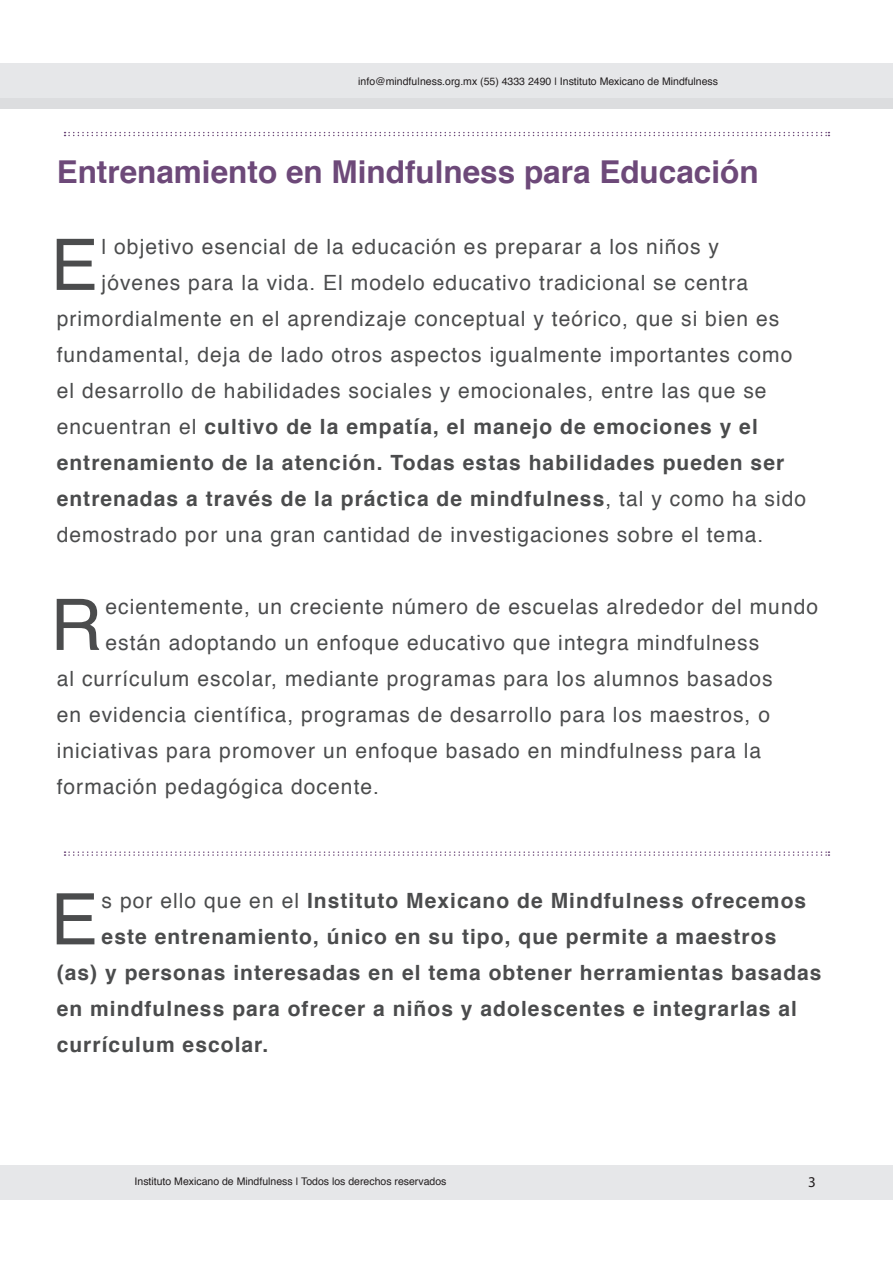
<style>
.page{position:relative;width:893px;height:1263px;background:#fff}
.page>*{position:absolute;margin:0;border:0;box-sizing:border-box;transform-origin:0 0}
.t1{font:71.25px "Helvetica";color:#4b4c4d}
.t2{font:700 31.5px "Helvetica";color:#6d4979}
.t3{font:21px "Helvetica";letter-spacing:.05em;color:#4b4c4d}
.t4{font:700 21px "Helvetica";letter-spacing:.05em;color:#4b4c4d}
.t5{font:15px "Myriad Pro";color:#231f20}
.t6{font:10.5px "Helvetica";color:#231f20}
.s1{font-weight:400}
</style>
<div class="page">
<div style="left:0;top:64px;width:893px;height:34px;background:#e6e7e9"></div>
<div style="left:0;top:98px;width:893px;height:10px;background:#dcdddf"></div>
<div style="left:0;top:1165px;width:893px;height:34px;background:#e6e7e9"></div>
<svg style="left:65px;top:132px;width:764px;height:4px"></svg>
<svg style="left:65px;top:851px;width:764px;height:5px"></svg>
<p class="t6" style="left:358px;top:73px;width:361px">info@mindfu|ness.org.mx (55) 4333 2490 | Instituto Mexicano de Mindfulness</p>
<p class="t2" style="left:57px;top:147px;width:703px">Entrenamiento en Mindfulness para Educación</p>
<p class="t1" style="left:51px;top:210px;width:49px">E</p>
<p class="t3" style="left:102px;top:230px;width:619px">l objetivo esencial de la educación es preparar a los niños y</p>
<p class="t3" style="left:102px;top:266px;width:648px">jóvenes para la vida. El modelo educativo tradicional se centra</p>
<p class="t3" style="left:57px;top:302px;width:724px">primordialmente en el aprendizaje conceptual y teórico, que si bien es</p>
<p class="t3" style="left:57px;top:338px;width:737px">fundamental, deja de lado otros aspectos igualmente importantes como</p>
<p class="t3" style="left:57px;top:374px;width:711px">el desarrollo de habilidades sociales y emocionales, entre las que se</p>
<p class="t4" style="left:57px;top:410px;width:703px"><span class="s1">encuentran el</span> cultivo de la empatía, el manejo de emociones y el</p>
<p class="t4" style="left:57px;top:446px;width:729px">entrenamiento de la atención. Todas estas habilidades pueden ser</p>
<p class="t4" style="left:57px;top:482px;width:751px">entrenadas a través de la práctica de mindfulness<span class="s1">, tal y como ha sido</span></p>
<p class="t3" style="left:57px;top:518px;width:708px">demostrado por una gran cantidad de investigaciones sobre el tema.</p>
<p class="t1" style="left:50px;top:570px;width:53px">R</p>
<p class="t3" style="left:105px;top:590px;width:714px">ecientemente, un creciente número de escuelas alrededor del mundo</p>
<p class="t3" style="left:105px;top:626px;width:655px">están adoptando un enfoque educativo que integra mindfulness</p>
<p class="t3" style="left:57px;top:662px;width:718px">al currículum escolar, mediante programas para los alumnos basados</p>
<p class="t3" style="left:57px;top:698px;width:715px">en evidencia científica, programas de desarrollo para los maestros, o</p>
<p class="t3" style="left:57px;top:734px;width:706px">iniciativas para promover un enfoque basado en mindfulness para la</p>
<p class="t3" style="left:57px;top:770px;width:324px">formación pedagógica docente.</p>
<p class="t1" style="left:51px;top:864px;width:49px">E</p>
<p class="t4" style="left:102px;top:884px;width:706px"><span class="s1">s por ello que en el</span> Instituto Mexicano de Mindfulness ofrecemos</p>
<p class="t4" style="left:102px;top:920px;width:676px">este entrenamiento, único en su tipo, que permite a maestros</p>
<p class="t4" style="left:57px;top:956px;width:766px">(as) y personas interesadas en el tema obtener herramientas basadas</p>
<p class="t4" style="left:57px;top:992px;width:742px">en mindfulness para ofrecer a niños y adolescentes e integrarlas al</p>
<p class="t4" style="left:57px;top:1028px;width:213px">currículum escolar.</p>
<p class="t6" style="left:135px;top:1173px;width:313px">Instituto Mexicano de Mindfulness | Todos los derechos reservados</p>
<p class="t5" style="left:808px;top:1173px;width:9px">3</p>
</div>
